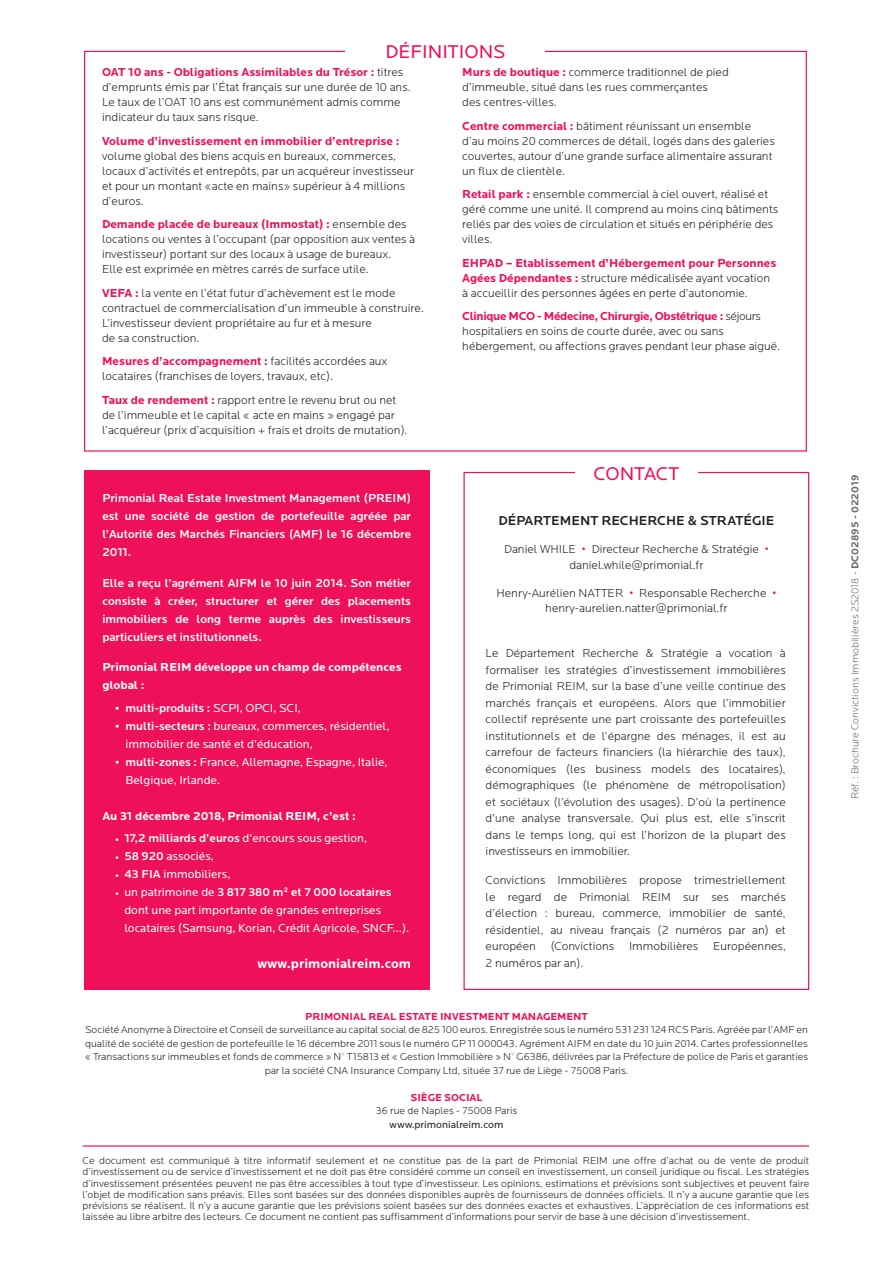
<style>
.page{position:relative;width:893px;height:1263px;background:#fff}
.page>*{position:absolute;margin:0;border:0;box-sizing:border-box;transform-origin:0 0}
.t1{font:19.2px "Locator";color:#ee1059}
.t2{font:500 13.5px "Locator";color:#231f20}
.t3{font:700 13.5px "Locator";color:#fff}
.t4{font:300 12px/15px "Locator";color:#231f20}
.t5{font:12px/18px "Locator";color:#fff}
.t6{font:500 12px/18px "Locator";color:#fff;text-align:justify}
.t7{font:700 12px/18px "Locator";color:#fff}
.t8{font:700 12px "Locator";color:#ee1059}
.t9{font:300 10.5px/11.2px "Locator";color:#231f20;text-align:justify}
.t10{font:300 10.5px "Locator";color:#6c6d70}
.t11{font:700 10.5px "Locator";color:#ee1059}
.t12{font:10.5px "Locator";color:#231f20}
.s1{font-weight:700;color:#ee1059}
.s2{font-weight:300;font-size:13.5px}
.s3{font-weight:400}
.s4{font-weight:500}
.s5{font-weight:300}
.s6{font-family:"Akkurat"}
.s7{color:#ee1059}
.s8{font-weight:700}
</style>
<div class="page">
<hr style="left:83px;top:1145px;width:726px;height:2px;background:#ee1059">
<div style="left:84px;top:471px;width:345px;height:519px;background:#ee1059"></div>
<h1 class="t1" style="left:385px;top:41px;width:122px">DÉFINITIONS</h1>
<p class="t4" style="left:102px;top:65px;width:310px"><span class="s1">OAT 10 ans - Obligations Assimilables du Trésor :</span> titres d’emprunts émis par l’État français sur une durée de 10 ans.<br>Le taux de l’OAT 10 ans est communément admis comme indicateur du taux sans risque.</p>
<p class="t8" style="left:102px;top:134px;width:299px">Volume d’investissement en immobilier d’entreprise :</p>
<p class="t4" style="left:102px;top:148px;width:314px">volume global des biens acquis en bureaux, commerces, locaux d’activités et entrepôts, par un acquéreur investisseur et pour un montant «acte en mains» supérieur à 4 millions d’euros.</p>
<p class="t4" style="left:102px;top:217px;width:315px"><span class="s1">Demande placée de bureaux (Immostat) :</span> ensemble des locations ou ventes à l’occupant (par opposition aux ventes à investisseur) portant sur des locaux à usage de bureaux.<br>Elle est exprimée en mètres carrés de surface utile.</p>
<p class="t4" style="left:102px;top:285px;width:323px"><span class="s1">VEFA :</span> la vente en l’état futur d’achèvement est le mode contractuel de commercialisation d’un immeuble à construire.<br>L’investisseur devient propriétaire au fur et à mesure<br>de sa construction.</p>
<p class="t4" style="left:102px;top:354px;width:287px"><span class="s1">Mesures d’accompagnement :</span> facilités accordées aux locataires (franchises de loyers, travaux, etc).</p>
<p class="t4" style="left:102px;top:392px;width:307px"><span class="s1">Taux de rendement :</span> rapport entre le revenu brut ou net de l’immeuble et le capital « acte en mains » engagé par l’acquéreur (prix d’acquisition + frais et droits de mutation).</p>
<p class="t6" style="left:102px;top:489px;width:310px">Primonial Real Estate Investment Management (PREIM) est une société de gestion de portefeuille agréée par l’Autorité des Marchés Financiers (AMF) le 16 décembre 2011.</p>
<p class="t6" style="left:102px;top:574px;width:310px">Elle a reçu l’agrément AIFM le 10 juin 2014. Son métier consiste à créer, structurer et gérer des placements immobiliers de long terme auprès des investisseurs particuliers et institutionnels.</p>
<p class="t7" style="left:102px;top:659px;width:301px">Primonial REIM développe un champ de compétences global :</p>
<p class="t6" style="left:115px;top:699px;width:187px"><span class="s2">•</span> multi-produits : <span class="s3">SCPI, OPCI, SCI,</span></p>
<p class="t5" style="left:125px;top:717px;width:265px;text-indent:-10px"><span class="s2">•</span> <span class="s4">multi-secteurs :</span> bureaux, commerces, résidentiel, immobilier de santé et d’éducation,</p>
<p class="t5" style="left:125px;top:753px;width:264px;text-indent:-10px"><span class="s2">•</span> <span class="s4">multi-zones :</span> France, Allemagne, Espagne, Italie,<br>Belgique, Irlande.</p>
<p class="t7" style="left:102px;top:807px;width:255px">Au 31 décembre 2018, Primonial REIM, c’est :</p>
<p class="t5" style="left:115px;top:829px;width:253px"><span class="s5">•</span> <span class="s4">17,2 milliards d’euros</span> d’encours sous gestion,</p>
<p class="t5" style="left:115px;top:847px;width:100px"><span class="s5">•</span> <span class="s4">58 920</span> associés,</p>
<p class="t5" style="left:115px;top:865px;width:117px"><span class="s5">•</span> <span class="s4">43 FIA</span> immobiliers,</p>
<p class="t5" style="left:124px;top:883px;width:286px;text-indent:-9px"><span class="s5">•</span> un patrimoine de <span class="s4">3 817 380 m</span><span class="s6">²</span> <span class="s4">et 7 000 locataires </span>dont une part importante de grandes entreprises locataires (Samsung, Korian, Crédit Agricole, SNCF…).</p>
<p class="t3" style="left:257px;top:956px;width:155px">www.primonialreim.com</p>
<p class="t4" style="left:462px;top:65px;width:268px"><span class="s1">Murs de boutique :</span> commerce traditionnel de pied d’immeuble, situé dans les rues commerçantes des centres-villes.</p>
<p class="t4" style="left:462px;top:118px;width:314px"><span class="s1">Centre commercial :</span> bâtiment réunissant un ensemble d’au moins 20 commerces de détail, logés dans des galeries couvertes, autour d’une grande surface alimentaire assurant un flux de clientèle.</p>
<p class="t4" style="left:462px;top:187px;width:318px"><span class="s1">Retail park :</span> ensemble commercial à ciel ouvert, réalisé et géré comme une unité. Il comprend au moins cinq bâtiments reliés par des voies de circulation et situés en périphérie des villes.</p>
<p class="t4" style="left:462px;top:255px;width:316px"><span class="s1">EHPAD – Etablissement d’Hébergement pour Personnes<br>Agées Dépendantes :</span> structure médicalisée ayant vocation à accueillir des personnes âgées en perte d’autonomie.</p>
<p class="t4" style="left:462px;top:309px;width:319px"><span class="s1">Clinique MCO - Médecine, Chirurgie, Obstétrique :</span> séjours hospitaliers en soins de courte durée, avec ou sans hébergement, ou affections graves pendant leur phase aiguë.</p>
<h1 class="t1" style="left:593px;top:463px;width:87px">CONTACT</h1>
<p class="t2" style="left:498px;top:513px;width:277px">DÉPARTEMENT RECHERCHE &amp; STRATÉGIE</p>
<p class="t4" style="left:504px;top:541px;width:266px;line-height:16.5px;text-align:center">Daniel WHILE <span class="s7">•</span> Directeur Recherche &amp; Stratégie <span class="s7">• </span>daniel.while<span class="s6">@</span>primonial.fr</p>
<p class="t4" style="left:496px;top:586px;width:282px;text-align:center">Henry-Aurélien NATTER <span class="s7">•</span> Responsable Recherche <span class="s7">• </span>henry-aurelien.natter<span class="s6">@</span>primonial.fr</p>
<p class="t4" style="left:486px;top:645px;width:302px;line-height:16.5px;text-align:justify">Le Département Recherche &amp; Stratégie a vocation à formaliser les stratégies d’investissement immobilières de Primonial REIM, sur la base d’une veille continue des marchés français et européens. Alors que l’immobilier collectif représente une part croissante des portefeuilles institutionnels et de l’épargne des ménages, il est au carrefour de facteurs financiers (la hiérarchie des taux), économiques (les business models des locataires), démographiques (le phénomène de métropolisation) et sociétaux (l’évolution des usages). D’où la pertinence d’une analyse transversale. Qui plus est, elle s’inscrit dans le temps long, qui est l’horizon de la plupart des investisseurs en immobilier.</p>
<p class="t4" style="left:486px;top:872px;width:302px;line-height:16.5px;text-align:justify">Convictions Immobilières propose trimestriellement le regard de Primonial REIM sur ses marchés d’élection : bureau, commerce, immobilier de santé, résidentiel, au niveau français (2 numéros par an) et européen (Convictions Immobilières Européennes, 2 numéros par an).</p>
<p class="t11" style="left:305px;top:1010px;width:284px">PRIMONIAL REAL ESTATE INVESTMENT MANAGEMENT</p>
<p class="t9" style="left:85px;top:1023px;width:725px;line-height:13.5px;text-align:center">Société Anonyme à Directoire et Conseil de surveillance au capital social de 825 100 euros. Enregistrée sous le numéro 531 231 124 RCS Paris. Agréée par l’AMF en qualité de société de gestion de portefeuille le 16 décembre 2011 sous le numéro GP 11 000043. Agrément AIFM en date du 10 juin 2014. Cartes professionnelles « Transactions sur immeubles et fonds de commerce » N° T15813 et « Gestion Immobilière » N° G6386, délivrées par la Préfecture de police de Paris et garanties par la société CNA Insurance Company Ltd, située 37 rue de Liège - 75008 Paris.</p>
<p class="t11" style="left:410px;top:1091px;width:74px">SIÈGE SOCIAL</p>
<p class="t9" style="left:376px;top:1105px;width:143px">36 rue de Naples - 75008 Paris</p>
<p class="t12" style="left:390px;top:1118px;width:115px">www.primonialreim.com</p>
<p class="t9" style="left:83px;top:1155px;width:728px">Ce document est communiqué à titre informatif seulement et ne constitue pas de la part de Primonial REIM une offre d’achat ou de vente de produit d’investissement ou de service d’investissement et ne doit pas être considéré comme un conseil en investissement, un conseil juridique ou fiscal. Les stratégies d’investissement présentées peuvent ne pas être accessibles à tout type d’investisseur. Les opinions, estimations et prévisions sont subjectives et peuvent faire l’objet de modification sans préavis. Elles sont basées sur des données disponibles auprès de fournisseurs de données officiels. Il n’y a aucune garantie que les prévisions se réalisent. Il n’y a aucune garantie que les prévisions soient basées sur des données exactes et exhaustives. L’appréciation de ces informations est laissée au libre arbitre des lecteurs. Ce document ne contient pas suffisamment d’informations pour servir de base à une décision d’investissement.</p>
<p class="t10" style="left:849px;top:799px;width:326px;rotate:-90deg">Réf. : Brochure Convictions Immobilières 2S2018 - <span class="s8">DC02895 - 022019</span></p>
</div>
